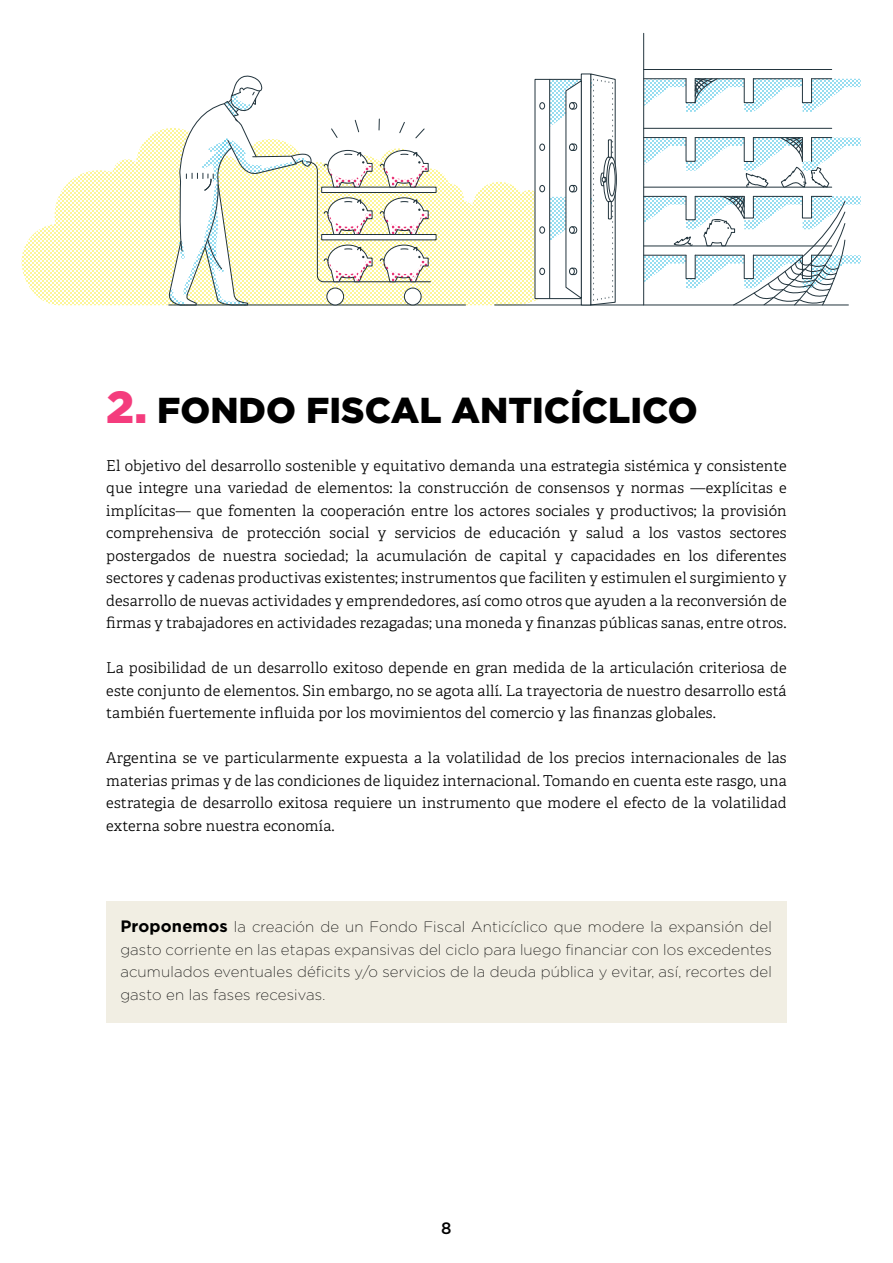
<style>
.page{position:relative;width:893px;height:1263px;background:#fff}
.page>*{position:absolute;margin:0;border:0;box-sizing:border-box;transform-origin:0 0}
.t1{font:900 36px "Gotham HTF";color:#000}
.t2{font:500 16.5px "Gotham HTF";color:#000}
.t3{font:300 15px/22.5px "Adelle";letter-spacing:.01em;color:#000;text-align:justify}
.t4{font:200 15px/22.5px "Gotham HTF";letter-spacing:.01em;color:#000;text-align:justify}
.s1{font-size:45px;color:#f43c7d}
.s2{font-weight:700;font-size:16.5px}
</style>
<div class="page">
<div style="left:106px;top:901px;width:681px;height:122px;background:#f1eee3"></div>
<svg style="left:22px;top:128px;width:517px;height:177px"></svg>
<hr style="left:169px;top:304px;width:297px;height:1px;background:#23353e">
<hr style="left:495px;top:304px;width:353px;height:1px;background:#23353e">
<hr style="left:643px;top:33px;width:1px;height:272px;background:#23353e">
<hr style="left:644px;top:128px;width:188px;height:1px;background:#23353e">
<hr style="left:644px;top:69px;width:188px;height:1px;background:#23353e">
<svg style="left:644px;top:78px;width:217px;height:34px"></svg>
<div style="left:539px;top:102px;width:6px;height:8px;border:1px solid #23353e;border-radius:50%"></div>
<div style="left:539px;top:144px;width:6px;height:7px;border:1px solid #23353e;border-radius:50%"></div>
<div style="left:539px;top:185px;width:6px;height:7px;border:1px solid #23353e;border-radius:50%"></div>
<div style="left:539px;top:226px;width:6px;height:8px;border:1px solid #23353e;border-radius:50%"></div>
<div style="left:539px;top:268px;width:6px;height:7px;border:1px solid #23353e;border-radius:50%"></div>
<div style="left:606px;top:157px;width:11px;height:45px;border:1px solid #23353e;border-radius:50%"></div>
<hr style="left:549px;top:79px;width:1px;height:220px;background:#23353e">
<svg style="left:644px;top:136px;width:217px;height:53px"></svg>
<svg style="left:644px;top:195px;width:217px;height:111px"></svg>
<div style="left:322px;top:234px;width:114px;height:6px;background:#fff"></div>
<div style="left:321px;top:234px;width:116px;height:6px;border:1px solid #23353e"></div>
<div style="left:322px;top:187px;width:114px;height:5px;background:#fff"></div>
<div style="left:321px;top:187px;width:116px;height:6px;border:1px solid #23353e"></div>
<svg style="left:167px;top:75px;width:264px;height:231px"></svg>
<svg style="left:550px;top:73px;width:66px;height:233px"></svg>
<h1 class="t1" style="left:106px;top:389px;width:593px"><span class="s1">2.</span> FONDO FISCAL ANTICÍCLICO</h1>
<p class="t3" style="left:106px;top:454px;width:682px">El objetivo del desarrollo sostenible y equitativo demanda una estrategia sistémica y consistente que integre una variedad de elementos: la construcción de consensos y normas —explícitas e implícitas— que fomenten la cooperación entre los actores sociales y productivos; la provisión comprehensiva de protección social y servicios de educación y salud a los vastos sectores postergados de nuestra sociedad; la acumulación de capital y capacidades en los diferentes sectores y cadenas productivas existentes; instrumentos que faciliten y estimulen el surgimiento y desarrollo de nuevas actividades y emprendedores, así como otros que ayuden a la reconversión de firmas y trabajadores en actividades rezagadas; una moneda y finanzas públicas sanas, entre otros.</p>
<p class="t3" style="left:106px;top:657px;width:682px">La posibilidad de un desarrollo exitoso depende en gran medida de la articulación criteriosa de este conjunto de elementos. Sin embargo, no se agota allí. La trayectoria de nuestro desarrollo está también fuertemente influida por los movimientos del comercio y las finanzas globales.</p>
<p class="t3" style="left:106px;top:747px;width:682px">Argentina se ve particularmente expuesta a la volatilidad de los precios internacionales de las materias primas y de las condiciones de liquidez internacional. Tomando en cuenta este rasgo, una estrategia de desarrollo exitosa requiere un instrumento que modere el efecto de la volatilidad externa sobre nuestra economía.</p>
<p class="t4" style="left:120px;top:916px;width:653px"><span class="s2">Proponemos</span> la creación de un Fondo Fiscal Anticíclico que modere la expansión del gasto corriente en las etapas expansivas del ciclo para luego financiar con los excedentes acumulados eventuales déficits y/o servicios de la deuda pública y evitar, así, recortes del gasto en las fases recesivas.</p>
<p class="t2" style="left:441px;top:1219px;width:12px">8</p>
</div>
